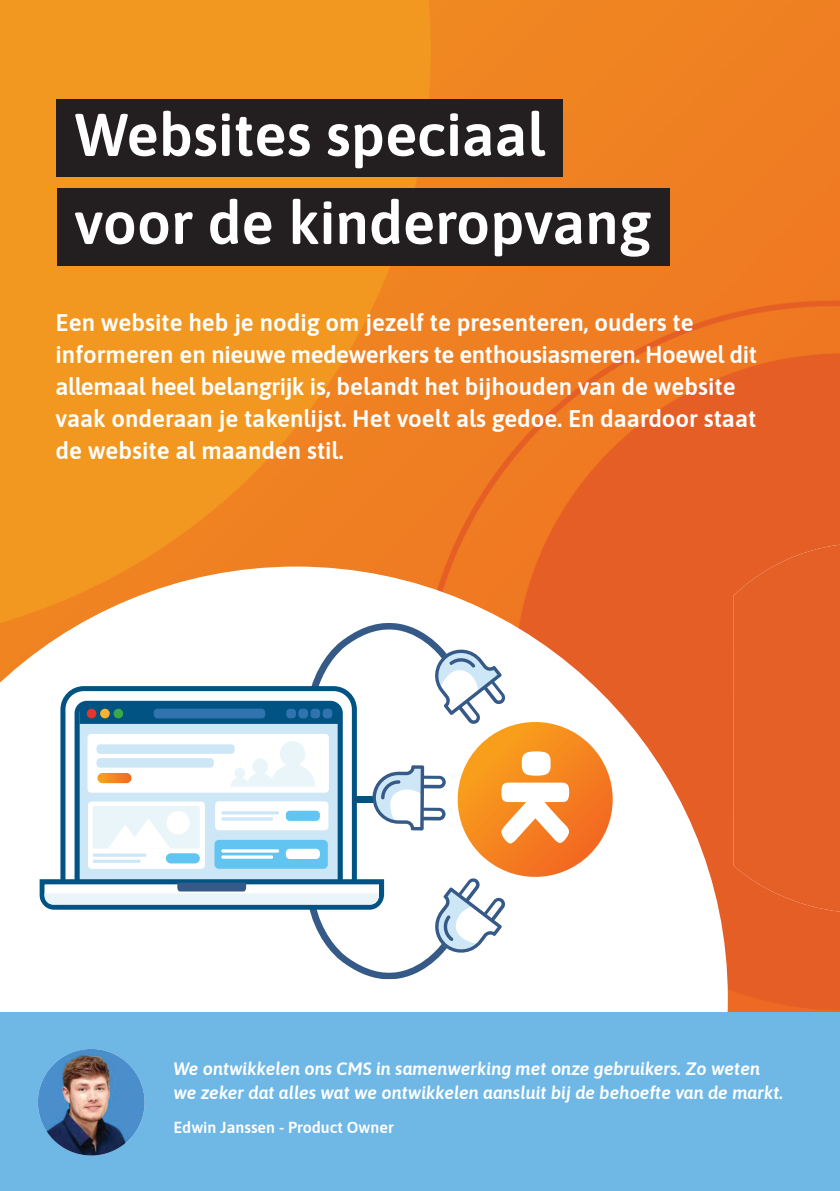
<style>
.page{position:relative;width:840px;height:1191px;background:#fff}
.page>*{position:absolute;margin:0;border:0;box-sizing:border-box;transform-origin:0 0}
.t1{font:600 60px/88px "Asap";color:#fff}
.t2{font:600 24px/32px "Asap";color:#fff}
.t3{font:italic 600 18px/24px "Asap";color:#fff}
.t4{font:600 16px "Asap";color:#fff}
</style>
<div class="page">
<img style="left:0;top:0;width:839px;height:1012px">
<svg style="left:0;top:566px;width:727px;height:446px"></svg>
<svg style="left:39px;top:607px;width:573px;height:372px"></svg>
<div style="left:732px;top:545px;width:107px;height:366px;background:#e56026"></div>
<div style="left:0;top:1012px;width:839px;height:179px;background:#6fb7e5"></div>
<div style="left:57px;top:99px;width:505px;height:78px;background:#231f20"></div>
<div style="left:57px;top:189px;width:612px;height:77px;background:#231f20"></div>
<img style="left:38px;top:1049px;width:106px;height:106px;border-radius:53px">
<h1 class="t1" style="left:74px;top:88px;width:578px">Websites speciaal voor de kinderopvang</h1>
<p class="t2" style="left:56px;top:305px;width:702px">Een website heb je nodig om jezelf te presenteren, ouders te informeren en nieuwe medewerkers te enthousiasmeren. Hoewel dit allemaal heel belangrijk is, belandt het bijhouden van de website vaak onderaan je takenlijst. Het voelt als gedoe. En daardoor staat de website al maanden stil.</p>
<p class="t3" style="left:173px;top:1055px;width:610px">We ontwikkelen ons CMS in samenwerking met onze gebruikers. Zo weten we zeker dat alles wat we ontwikkelen aansluit bij de behoefte van de markt.</p>
<p class="t4" style="left:173px;top:1115px;width:222px">Edwin Janssen - Product Owner</p>
</div>
